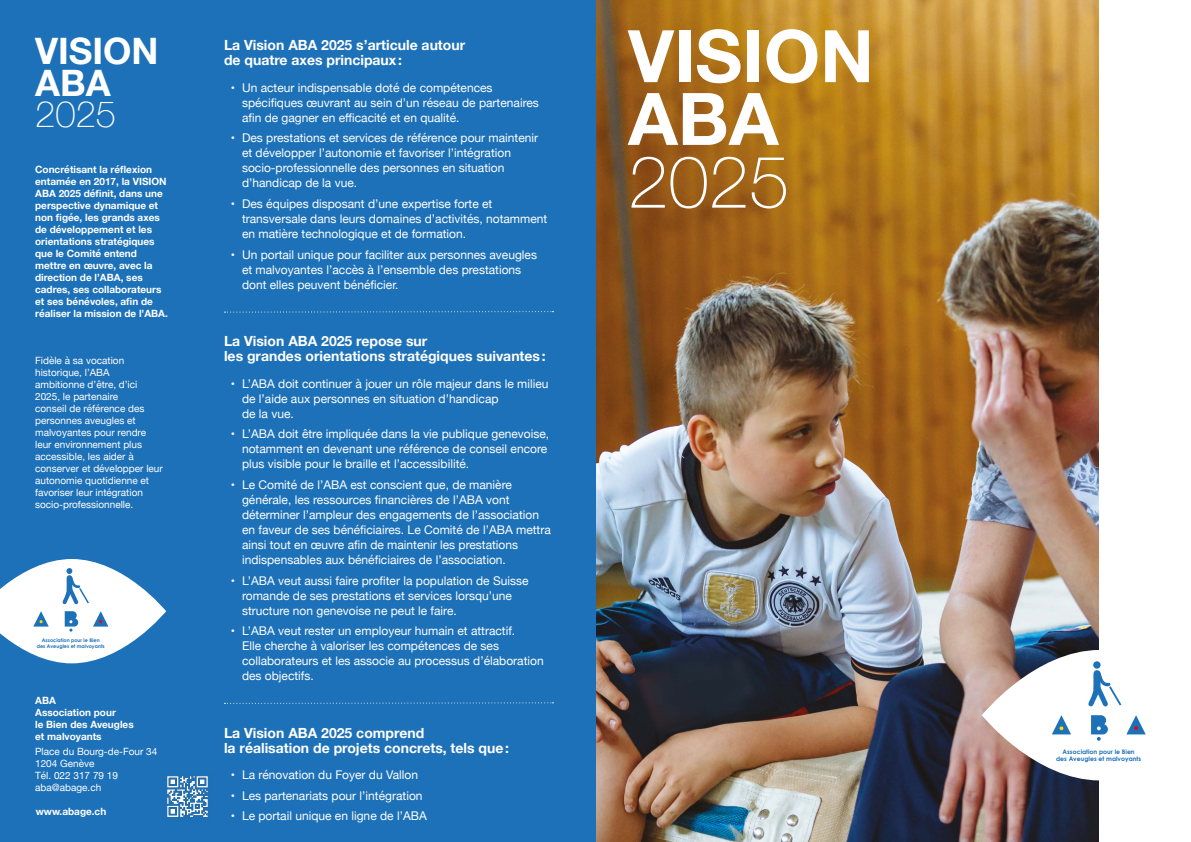
<style>
.page{position:relative;width:1191px;height:842px;background:#fff}
.page>*{position:absolute;margin:0;border:0;box-sizing:border-box;transform-origin:0 0}
.t1{font:700 72.5px/62.7px "Helvetica Neue";color:#fff}
.t2{font:100 72.5px "Helvetica Neue";color:#fff}
.t3{font:700 36.4px/31.5px "Helvetica Neue";color:#fff}
.t4{font:100 36.4px "Helvetica Neue";color:#fff}
.t5{font:700 14px/15px "Helvetica Neue";color:#fff}
.t6{font:12px/15px "Helvetica Neue";color:#fff}
.t7{font:700 10px/12px "Helvetica Neue";color:#fff}
.t8{font:10px/12px "Helvetica Neue";color:#fff}
.t9{font:700 6.2px/6.9px "Century Gothic";color:#1d71b8;text-align:center}
.t10{font:700 5px/5.5px "Century Gothic";color:#1d71b8;text-align:center}
</style>
<div class="page">
<img style="left:595px;top:0;width:503px;height:842px">
<svg style="left:981px;top:650px;width:165px;height:130px"></svg>
<div style="left:0;top:0;width:595px;height:842px;background:#1d71b8"></div>
<svg style="left:224px;top:311px;width:329px;height:2px"></svg>
<svg style="left:224px;top:702px;width:329px;height:2px"></svg>
<svg style="left:0;top:559px;width:166px;height:104px"></svg>
<img style="left:167px;top:776px;width:41px;height:41px">
<h2 class="t3" style="left:35px;top:36px;width:125px">VISION<br>ABA</h2>
<h2 class="t4" style="left:35px;top:86px;width:82px">2025</h2>
<p class="t7" style="left:35px;top:163px;width:134px">Concrétisant la réflexion entamée en 2017, la VISION<br>ABA 2025 définit, dans une perspective dynamique et non figée, les grands axes de développement et les orientations stratégiques que le Comité entend mettre en œuvre, avec la direction de l’ABA, ses cadres, ses collaborateurs et ses bénévoles, afin de réaliser la mission de l’ABA.</p>
<p class="t8" style="left:35px;top:355px;width:129px">Fidèle à sa vocation historique, l’ABA<br>ambitionne d’être, d’ici<br>2025, le partenaire<br>conseil de référence des personnes aveugles et malvoyantes pour rendre leur environnement plus accessible, les aider à conserver et développer leur autonomie quotidienne et favoriser leur intégration socio-professionnelle.</p>
<p class="t10" style="left:37px;top:637px;width:70px">Association pour le Bien<br>des Aveugles et malvoyants</p>
<p class="t7" style="left:35px;top:695px;width:100px">ABA<br>Association pour<br>le Bien des Aveugles et malvoyants</p>
<p class="t8" style="left:35px;top:746px;width:124px">Place du Bourg-de-Four 34<br>1204 Genève<br>Tél. 022 317 79 19 aba@abage.ch</p>
<p class="t7" style="left:36px;top:806px;width:72px">www.abage.ch</p>
<p class="t5" style="left:224px;top:38px;width:243px">La Vision ABA 2025 s’articule autour de quatre axes principaux:</p>
<p class="t6" style="left:242px;top:81px;width:298px;text-indent:-11px">• Un acteur indispensable doté de compétences spécifiques œuvrant au sein d’un réseau de partenaires afin de gagner en efficacité et en qualité.</p>
<p class="t6" style="left:242px;top:131px;width:298px;text-indent:-11px">• Des prestations et services de référence pour maintenir et développer l’autonomie et favoriser l’intégration socio-professionnelle des personnes en situation d’handicap de la vue.</p>
<p class="t6" style="left:242px;top:197px;width:307px;text-indent:-11px">• Des équipes disposant d’une expertise forte et transversale dans leurs domaines d’activités, notamment en matière technologique et de formation.</p>
<p class="t6" style="left:242px;top:248px;width:296px;text-indent:-11px">• Un portail unique pour faciliter aux personnes aveugles et malvoyantes l’accès à l’ensemble des prestations dont elles peuvent bénéficier.</p>
<p class="t5" style="left:224px;top:334px;width:323px">La Vision ABA 2025 repose sur<br>les grandes orientations stratégiques suivantes:</p>
<p class="t6" style="left:242px;top:376px;width:308px;text-indent:-11px">• L’ABA doit continuer à jouer un rôle majeur dans le milieu de l’aide aux personnes en situation d’handicap<br>de la vue.</p>
<p class="t6" style="left:242px;top:427px;width:309px;text-indent:-11px">• L’ABA doit être impliquée dans la vie publique genevoise, notamment en devenant une référence de conseil encore plus visible pour le braille et l’accessibilité.</p>
<p class="t6" style="left:242px;top:478px;width:310px;text-indent:-11px">• Le Comité de l’ABA est conscient que, de manière générale, les ressources financières de l’ABA vont déterminer l’ampleur des engagements de l’association en faveur de ses bénéficiaires. Le Comité de l’ABA mettra ainsi tout en œuvre afin de maintenir les prestations indispensables aux bénéficiaires de l’association.</p>
<p class="t6" style="left:242px;top:573px;width:288px;text-indent:-11px">• L’ABA veut aussi faire profiter la population de Suisse romande de ses prestations et services lorsqu’une structure non genevoise ne peut le faire.</p>
<p class="t6" style="left:242px;top:624px;width:303px;text-indent:-11px">• L’ABA veut rester un employeur humain et attractif.<br>Elle cherche à valoriser les compétences de ses collaborateurs et les associe au processus d’élaboration des objectifs.</p>
<p class="t5" style="left:224px;top:726px;width:287px">La Vision ABA 2025 comprend<br>la réalisation de projets concrets, tels que:</p>
<p class="t6" style="left:231px;top:768px;width:189px">• La rénovation du Foyer du Vallon</p>
<p class="t6" style="left:231px;top:789px;width:193px">• Les partenariats pour l’intégration</p>
<p class="t6" style="left:231px;top:809px;width:198px">• Le portail unique en ligne de l’ABA</p>
<h1 class="t1" style="left:628px;top:27px;width:247px">VISION<br>ABA</h1>
<h1 class="t2" style="left:628px;top:127px;width:163px">2025</h1>
<p class="t9" style="left:1056px;top:748px;width:87px">Association pour le Bien<br>des Aveugles et malvoyants</p>
</div>
